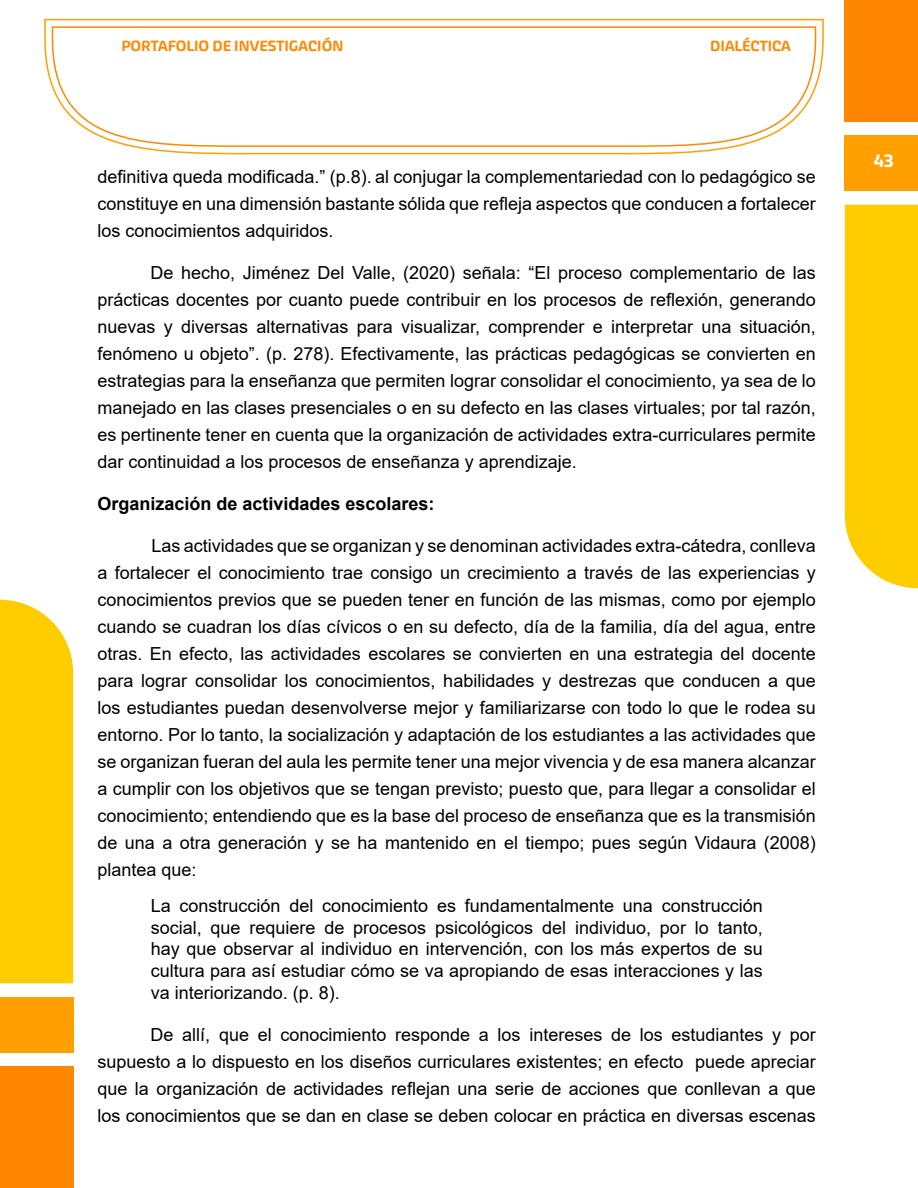
<style>
.page{position:relative;width:918px;height:1188px;background:#fff}
.page>*{position:absolute;margin:0;border:0;box-sizing:border-box;transform-origin:0 0}
.t1{font:18px/27px "Arial";color:#000;text-align:justify}
.t2{font:700 18px "Arial";color:#000}
.t3{font:500 18px "Akceler Aalt";color:#fff}
.t4{font:500 15px "Akceler Aalt";color:#f80}
</style>
<div class="page">
<div style="left:845px;top:0;width:73px;height:122px;background:#ff8700"></div>
<div style="left:845px;top:135px;width:73px;height:56px;background:#ffa000"></div>
<div style="left:845px;top:205px;width:73px;height:383px;background:#fecd00"></div>
<div style="left:0;top:1066px;width:73px;height:122px;background:#ff8700"></div>
<div style="left:0;top:997px;width:73px;height:56px;background:#ffa000"></div>
<div style="left:0;top:600px;width:73px;height:383px;background:#fecd00"></div>
<svg style="left:44px;top:18px;width:780px;height:137px"></svg>
<svg style="left:51px;top:26px;width:766px;height:122px"></svg>
<p class="t4" style="left:122px;top:35px;width:223px">PORTAFOLIO DE INVESTIGACIÓN</p>
<p class="t4" style="left:710px;top:35px;width:82px">DIALÉCTICA</p>
<p class="t1" style="left:97px;top:163px;width:720px">definitiva queda modificada.” (p.8). al conjugar la complementariedad con lo pedagógico se constituye en una dimensión bastante sólida que refleja aspectos que conducen a fortalecer los conocimientos adquiridos.</p>
<p class="t1" style="left:97px;top:259px;width:720px;text-indent:53px">De hecho, Jiménez Del Valle, (2020) señala: “El proceso complementario de las prácticas docentes por cuanto puede contribuir en los procesos de reflexión, generando nuevas y diversas alternativas para visualizar, comprender e interpretar una situación, fenómeno u objeto”. (p. 278). Efectivamente, las prácticas pedagógicas se convierten en estrategias para la enseñanza que permiten lograr consolidar el conocimiento, ya sea de lo manejado en las clases presenciales o en su defecto en las clases virtuales; por tal razón, es pertinente tener en cuenta que la organización de actividades extra-curriculares permite dar continuidad a los procesos de enseñanza y aprendizaje.</p>
<p class="t2" style="left:97px;top:491px;width:339px">Organización de actividades escolares:</p>
<p class="t1" style="left:97px;top:532px;width:720px;text-indent:54px">Las actividades que se organizan y se denominan actividades extra-cátedra, conlleva a fortalecer el conocimiento trae consigo un crecimiento a través de las experiencias y conocimientos previos que se pueden tener en función de las mismas, como por ejemplo cuando se cuadran los días cívicos o en su defecto, día de la familia, día del agua, entre otras. En efecto, las actividades escolares se convierten en una estrategia del docente para lograr consolidar los conocimientos, habilidades y destrezas que conducen a que los estudiantes puedan desenvolverse mejor y familiarizarse con todo lo que le rodea su entorno. Por lo tanto, la socialización y adaptación de los estudiantes a las actividades que se organizan fueran del aula les permite tener una mejor vivencia y de esa manera alcanzar a cumplir con los objetivos que se tengan previsto; puesto que, para llegar a consolidar el conocimiento; entendiendo que es la base del proceso de enseñanza que es la transmisión de una a otra generación y se ha mantenido en el tiempo; pues según Vidaura (2008) plantea que:</p>
<p class="t1" style="left:151px;top:895px;width:614px;line-height:21.6px">La construcción del conocimiento es fundamentalmente una construcción social, que requiere de procesos psicológicos del individuo, por lo tanto, hay que observar al individuo en intervención, con los más expertos de su cultura para así estudiar cómo se va apropiando de esas interacciones y las va interiorizando. (p. 8).</p>
<p class="t1" style="left:97px;top:1021px;width:720px;text-indent:53px">De allí, que el conocimiento responde a los intereses de los estudiantes y por supuesto a lo dispuesto en los diseños curriculares existentes; en efecto puede apreciar que la organización de actividades reflejan una serie de acciones que conllevan a que los conocimientos que se dan en clase se deben colocar en práctica en diversas escenas</p>
<p class="t3" style="left:873px;top:147px;width:22px">43</p>
</div>
